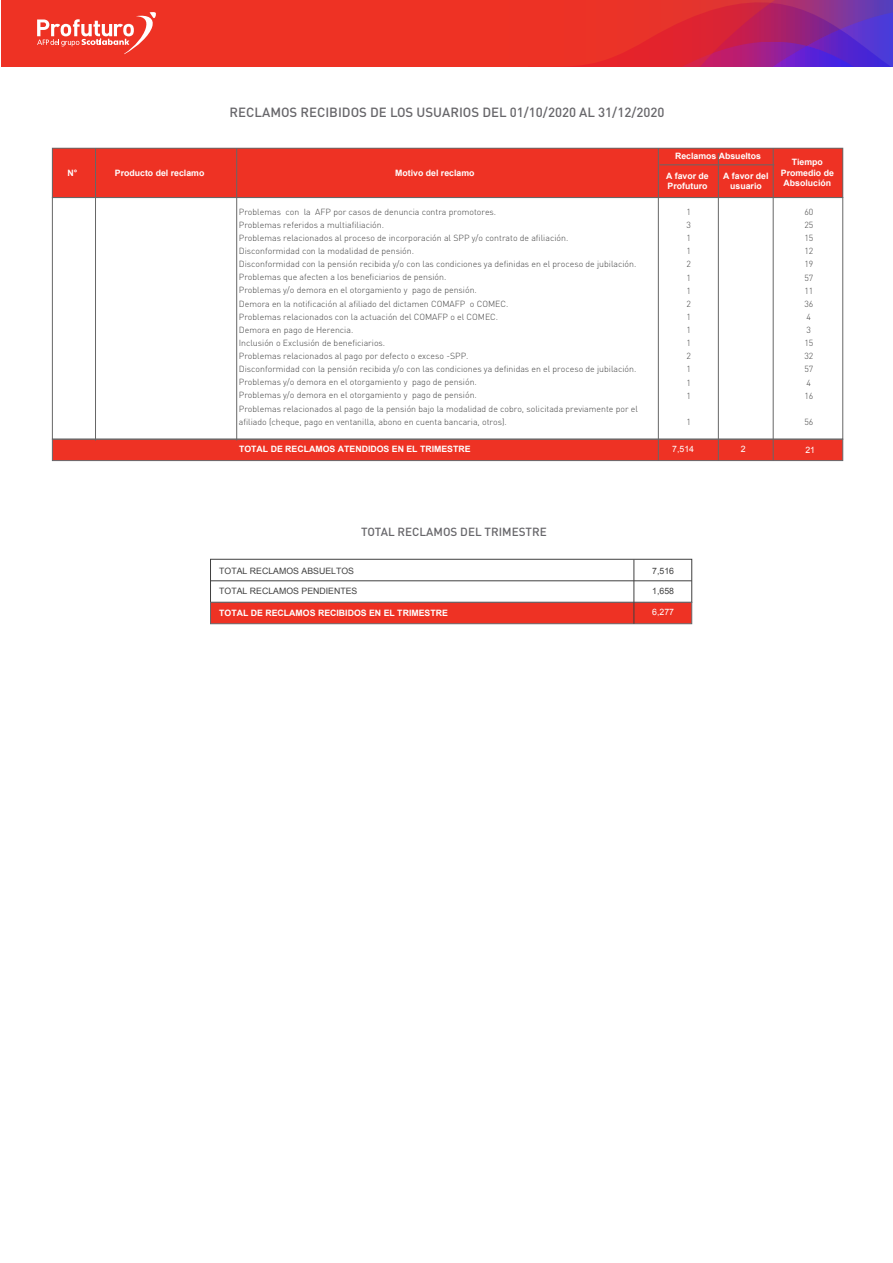
<style>
.page{position:relative;width:893px;height:1263px;background:#fff}
.page>*{position:absolute;margin:0;border:0;box-sizing:border-box;transform-origin:0 0}
.t1{font:500 13.2px "DIN Pro";color:#67666a}
.t2{font:500 11.7px "DIN Pro";color:#67666a}
.t3{font:300 8.7px/13.2px "DIN Pro";color:#404040}
.t4{font:700 8.7px/10.1px "Arial";color:#fff;text-align:center}
.t5{font:8.7px "Arial";color:#404040}
.t6{font:8.7px "Arial";color:#fff}
</style>
<div class="page">
<div style="left:1px;top:0;width:892px;height:67px;background:#ee3224"></div>
<svg style="left:569px;top:0;width:324px;height:67px"></svg>
<svg style="left:37px;top:12px;width:119px;height:42px"></svg>
<div style="left:52px;top:439px;width:791px;height:22px;background:#ee3224;border:1px solid #67666a"></div>
<div style="left:52px;top:148px;width:791px;height:50px;background:#ee3224"></div>
<div style="left:52px;top:148px;width:791px;height:50px;border:1px solid #676767"></div>
<hr style="left:95px;top:148px;width:1px;height:293px;background:#676767">
<hr style="left:236px;top:148px;width:1px;height:293px;background:#676767">
<hr style="left:658px;top:148px;width:1px;height:313px;background:#676767">
<hr style="left:718px;top:153px;width:1px;height:308px;background:#676767">
<hr style="left:773px;top:148px;width:1px;height:313px;background:#676767">
<hr style="left:660px;top:164px;width:114px;height:1px;background:#676767">
<div style="left:52px;top:197px;width:791px;height:243px;border:1px solid #676767"></div>
<div style="left:210px;top:559px;width:482px;height:44px;border:1px solid #404040"></div>
<hr style="left:210px;top:580px;width:482px;height:1px;background:#404040">
<div style="left:210px;top:602px;width:482px;height:22px;background:#ee3224;border:1px solid #67666a"></div>
<hr style="left:633px;top:560px;width:1px;height:64px;background:#404040">
<h1 class="t1" style="left:230px;top:101px;width:436px">RECLAMOS RECIBIDOS DE LOS USUARIOS DEL 01/10/2020 AL 31/12/2020</h1>
<p class="t4" style="left:67px;top:168px;width:11px">N°</p>
<p class="t4" style="left:115px;top:169px;width:91px">Producto del reclamo</p>
<p class="t4" style="left:395px;top:168px;width:81px">Motivo del reclamo</p>
<p class="t4" style="left:675px;top:151px;width:88px">Reclamos Absueltos</p>
<p class="t4" style="left:666px;top:171px;width:44px;text-align:left">A favor de<br>Profuturo</p>
<p class="t4" style="left:723px;top:171px;width:47px">A favor del usuario</p>
<p class="t3" style="left:239px;top:204px;width:401px">Problemas con la AFP por casos de denuncia contra promotores.<br>Problemas referidos a multiafiliación.<br>Problemas relacionados al proceso de incorporación al SPP y/o contrato de afiliación.<br>Disconformidad con la modalidad de pensión.<br>Disconformidad con la pensión recibida y/o con las condiciones ya definidas en el proceso de jubilación.<br>Problemas que afecten a los beneficiarios de pensión.<br>Problemas y/o demora en el otorgamiento y pago de pensión.<br>Demora en la notificación al afiliado del dictamen COMAFP o COMEC.<br>Problemas relacionados con la actuación del COMAFP o el COMEC.<br>Demora en pago de Herencia.<br>Inclusión o Exclusión de beneficiarios.<br>Problemas relacionados al pago por defecto o exceso -SPP.<br>Disconformidad con la pensión recibida y/o con las condiciones ya definidas en el proceso de jubilación.<br>Problemas y/o demora en el otorgamiento y pago de pensión.<br>Problemas y/o demora en el otorgamiento y pago de pensión.<br>Problemas relacionados al pago de la pensión bajo la modalidad de cobro, solicitada previamente por el afiliado (cheque, pago en ventanilla, abono en cuenta bancaria, otros).</p>
<p class="t3" style="left:687px;top:204px;width:6px;text-align:justify">1<br>3<br>1<br>1<br>2<br>1<br>1<br>2<br>1<br>1<br>1<br>2<br>1<br>1<br>1</p>
<p class="t3" style="left:687px;top:414px;width:6px">1</p>
<p class="t4" style="left:781px;top:157px;width:55px;line-height:10.5px">Tiempo<br>Promedio de<br>Absolución</p>
<p class="t3" style="left:804px;top:204px;width:11px">60<br>25<br>15<br>12<br>19<br>57<br>11<br>36<br>4<br>3<br>15<br>32<br>57<br>4<br>16</p>
<p class="t3" style="left:804px;top:414px;width:11px">56</p>
<p class="t4" style="left:239px;top:445px;width:233px">TOTAL DE RECLAMOS ATENDIDOS EN EL TRIMESTRE</p>
<p class="t6" style="left:672px;top:444px;width:23px">7,514</p>
<p class="t6" style="left:741px;top:444px;width:6px">2</p>
<p class="t6" style="left:805px;top:444px;width:11px">21</p>
<h2 class="t2" style="left:361px;top:523px;width:187px">TOTAL RECLAMOS DEL TRIMESTRE</h2>
<p class="t5" style="left:219px;top:565px;width:136px">TOTAL RECLAMOS ABSUELTOS</p>
<p class="t5" style="left:219px;top:586px;width:140px">TOTAL RECLAMOS PENDIENTES</p>
<p class="t5" style="left:652px;top:565px;width:23px">7,516</p>
<p class="t5" style="left:652px;top:586px;width:23px">1,658</p>
<p class="t4" style="left:219px;top:608px;width:230px">TOTAL DE RECLAMOS RECIBIDOS EN EL TRIMESTRE</p>
<p class="t6" style="left:652px;top:607px;width:23px">6,277</p>
</div>
